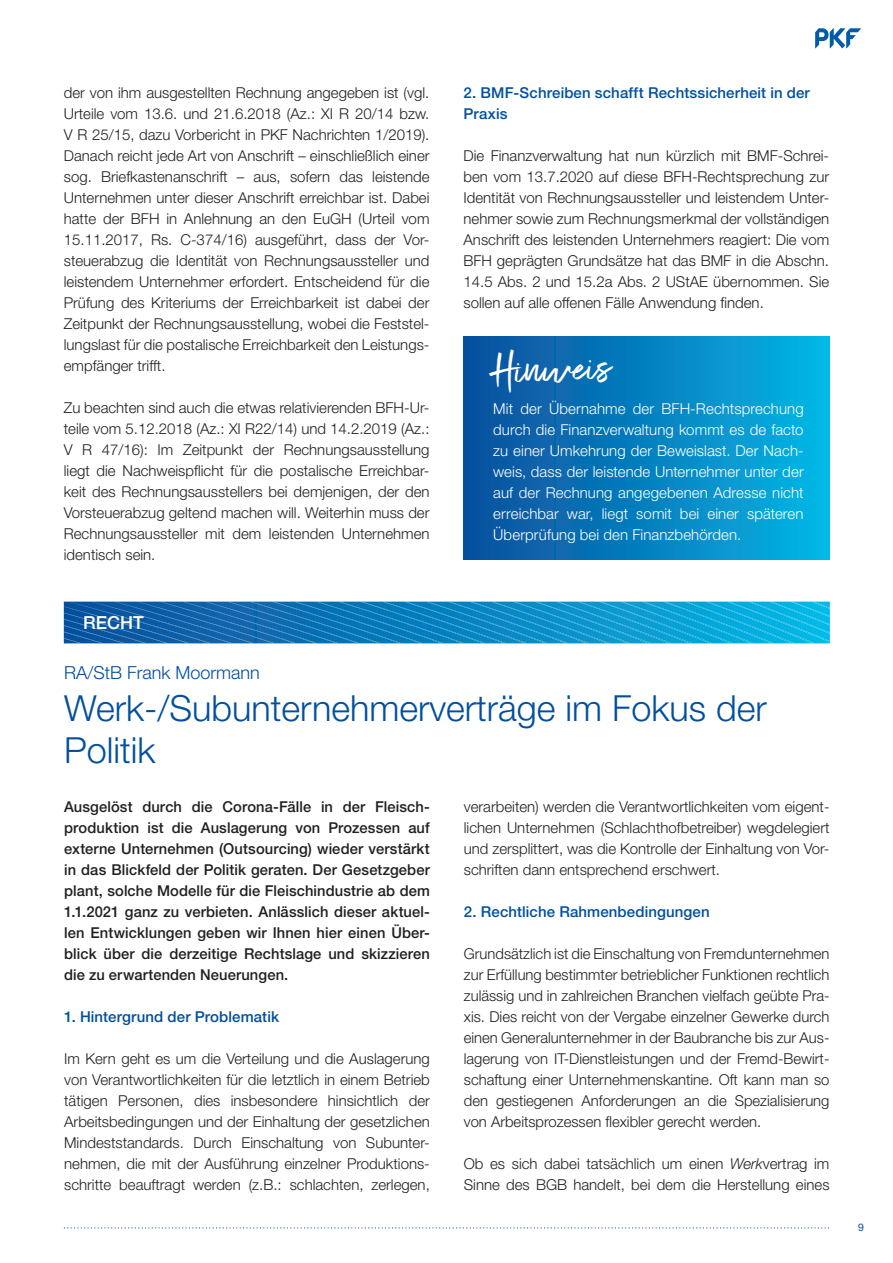
<style>
.page{position:relative;width:893px;height:1263px;background:#fff}
.page>*{position:absolute;margin:0;border:0;box-sizing:border-box;transform-origin:0 0}
.t1{font:46.5px "Exceptional";color:#fff}
.t2{font:300 36px/42px "Helvetica Neue LT";color:#014f9e}
.t3{font:300 18px "Helvetica Neue LT";color:#014f9e}
.t4{font:500 18px "Helvetica Neue LT";color:#fff}
.t5{font:300 15px/21px "Helvetica Neue LT";color:#231f20;text-align:justify}
.t6{font:500 15px/21px "Helvetica Neue LT";letter-spacing:.01em;color:#231f20;text-align:justify}
.t7{font:300 15px/21px "Helvetica Neue LT";letter-spacing:.01em;color:#fff;text-align:justify}
.t8{font:500 15px/21px "Helvetica Neue LT";letter-spacing:.01em;color:#014f9e}
.t9{font:10.5px "Helvetica Neue LT";color:#014f9e}
.s1{font-style:italic}
</style>
<div class="page">
<svg style="left:815px;top:28px;width:46px;height:20px"></svg>
<svg style="left:64px;top:1227px;width:765px;height:1px"></svg>
<svg style="left:64px;top:602px;width:766px;height:41px"></svg>
<div style="left:464px;top:336px;width:365px;height:224px;background:linear-gradient(to right,#0a4d9b,#02b7e5)"></div>
<p class="t5" style="left:64px;top:81px;width:367px">der von ihm ausgestellten Rechnung angegeben ist (vgl.<br>Urteile vom 13.6. und 21.6.2018 (Az.: XI R 20/14 bzw.<br>V R 25/15, dazu Vorbericht in PKF Nachrichten 1/2019).<br>Danach reicht jede Art von Anschrift – einschließlich einer sog. Briefkastenanschrift – aus, sofern das leistende Unternehmen unter dieser Anschrift erreichbar ist. Dabei hatte der BFH in Anlehnung an den EuGH (Urteil vom 15.11.2017, Rs. C-374/16) ausgeführt, dass der Vor&shy;steuerabzug die Identität von Rechnungsaussteller und leistendem Unternehmer erfordert. Entscheidend für die Prüfung des Kriteriums der Erreichbarkeit ist dabei der Zeitpunkt der Rechnungsausstellung, wobei die Feststel&shy;lungslast für die postalische Erreichbarkeit den Leistungs&shy;empfänger trifft.</p>
<p class="t5" style="left:64px;top:396px;width:367px">Zu beachten sind auch die etwas relativierenden BFH-Ur&shy;teile vom 5.12.2018 (Az.: XI R22/14) und 14.2.2019 (Az.:<br>V R 47/16): Im Zeitpunkt der Rechnungsausstellung liegt die Nachweispflicht für die postalische Erreichbar&shy;keit des Rechnungsausstellers bei demjenigen, der den Vorsteuerabzug geltend machen will. Weiterhin muss der Rechnungsaussteller mit dem leistenden Unternehmen identisch sein.</p>
<p class="t4" style="left:83px;top:612px;width:62px">RECHT</p>
<p class="t8" style="left:464px;top:82px;width:348px">2. BMF-Schreiben schafft Rechtssicherheit in der<br>Praxis</p>
<p class="t5" style="left:464px;top:144px;width:367px">Die Finanzverwaltung hat nun kürzlich mit BMF-Schrei&shy;ben vom 13.7.2020 auf diese BFH-Rechtsprechung zur Identität von Rechnungsaussteller und leistendem Unter&shy;nehmer sowie zum Rechnungsmerkmal der vollständigen Anschrift des leistenden Unternehmers reagiert: Die vom BFH geprägten Grundsätze hat das BMF in die Abschn.<br>14.5 Abs. 2 und 15.2a Abs. 2 UStAE übernommen. Sie sollen auf alle offenen Fälle Anwendung finden.</p>
<h1 class="t1" style="left:493px;top:336px;width:119px;rotate:-2deg">Hinweis</h1>
<p class="t7" style="left:493px;top:397px;width:312px">Mit der Übernahme der BFH-Rechtsprechung durch die Finanzverwaltung kommt es de facto zu einer Umkehrung der Beweislast. Der Nach&shy;weis, dass der leistende Unternehmer unter der auf der Rechnung angegebenen Adresse nicht erreichbar war, liegt somit bei einer späteren Überprüfung bei den Finanzbehörden.</p>
<p class="t3" style="left:64px;top:661px;width:197px">RA/StB Frank Moormann</p>
<h2 class="t2" style="left:64px;top:686px;width:704px">Werk-/Subunternehmerverträge im Fokus der<br>Politik</h2>
<p class="t6" style="left:64px;top:796px;width:367px">Ausgelöst durch die Corona-Fälle in der Fleisch&shy;produktion ist die Auslagerung von Prozessen auf externe Unternehmen (Outsourcing) wieder verstärkt in das Blickfeld der Politik geraten. Der Gesetzgeber plant, solche Modelle für die Fleischindustrie ab dem 1.1.2021 ganz zu verbieten. Anlässlich dieser aktuel&shy;len Entwicklungen geben wir Ihnen hier einen Über&shy;blick über die derzeitige Rechtslage und skizzieren die zu erwartenden Neuerungen.</p>
<p class="t8" style="left:64px;top:1006px;width:216px">1. Hintergrund der Problematik</p>
<p class="t5" style="left:64px;top:1047px;width:367px">Im Kern geht es um die Verteilung und die Auslagerung von Verantwortlichkeiten für die letztlich in einem Betrieb tätigen Personen, dies insbesondere hinsichtlich der Arbeitsbedingungen und der Einhaltung der gesetzlichen Mindeststandards. Durch Einschaltung von Subunter&shy;nehmen, die mit der Ausführung einzelner Produktions&shy;schritte beauftragt werden (z.B.: schlachten, zerlegen,</p>
<p class="t5" style="left:464px;top:795px;width:367px">verarbeiten) werden die Verantwortlichkeiten vom eigent&shy;lichen Unternehmen (Schlachthofbetreiber) wegdelegiert und zersplittert, was die Kontrolle der Einhaltung von Vor&shy;schriften dann entsprechend erschwert.</p>
<p class="t8" style="left:464px;top:901px;width:247px">2. Rechtliche Rahmenbedingungen</p>
<p class="t5" style="left:464px;top:942px;width:367px">Grundsätzlich ist die Einschaltung von Fremdunternehmen zur Erfüllung bestimmter betrieblicher Funktionen rechtlich zulässig und in zahlreichen Branchen vielfach geübte Pra&shy;xis. Dies reicht von der Vergabe einzelner Gewerke durch einen Generalunternehmer in der Baubranche bis zur Aus&shy;lagerung von IT-Dienstleistungen und der Fremd-Bewirt&shy;schaftung einer Unternehmenskantine. Oft kann man so den gestiegenen Anforderungen an die Spezialisierung von Arbeitsprozessen flexibler gerecht werden.</p>
<p class="t5" style="left:464px;top:1152px;width:367px">Ob es sich dabei tatsächlich um einen <span class="s1">Werk</span>vertrag im<br>Sinne des BGB handelt, bei dem die Herstellung eines</p>
<p class="t9" style="left:858px;top:1221px;width:7px">9</p>
</div>
